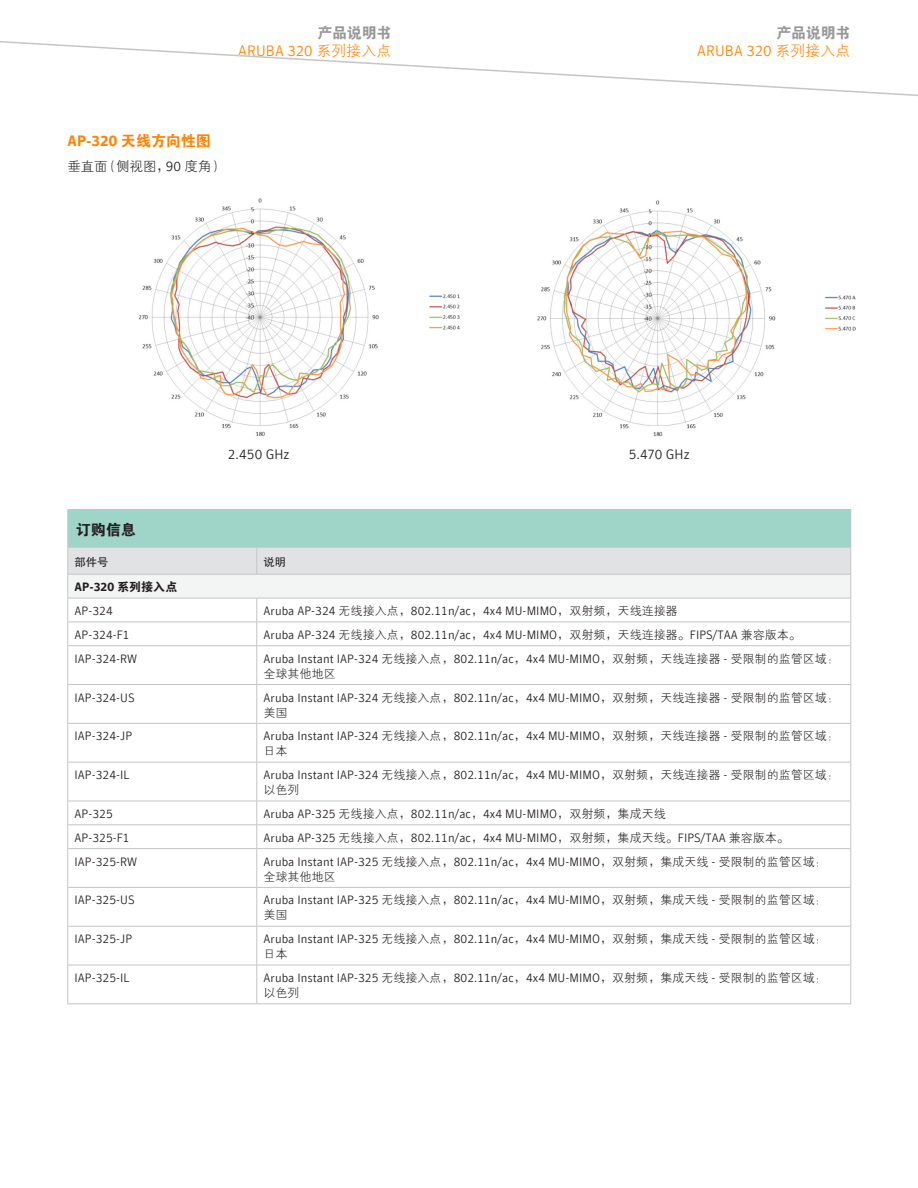
<style>
.page{position:relative;width:918px;height:1188px;background:#fff}
.page>*{position:absolute;margin:0;border:0;box-sizing:border-box;transform-origin:0 0}
.Document__Name_10_12{font:300 15px "Symantec Sans";letter-spacing:.01em;color:#ff8300}
.Body__Head_10_14_Bol{font:700 15px "Symantec Sans";color:#ff8300}
.Document__Name_10_12-2{font:15px "FZDHTJW GB1 0";letter-spacing:-.02em;color:#999899}
.Chart__Title_10_14_B{font:15px "FZDHTJW GB1 0";color:#231f20}
.Body__Text_9_14_Ligh{font:300 13.5px "Symantec Sans";letter-spacing:.005em;color:#231f20}
.Body__Text_9_14_Ligh-2{font:13.5px "FZXH1 JW GB1 0";letter-spacing:-.005em;color:#231f20}
.Chart__Text_8_10_Lig{font:300 12px/15px "Symantec Sans";letter-spacing:.005em;color:#231f20}
.Chart__Row_Subhead_8{font:300 12px "Symantec Sans";letter-spacing:.005em;color:#231f20}
.Chart__Row_Head_8_10{font:700 12px "Symantec Sans";color:#231f20}
.Chart__Column_Subhea{font:11.25px "FZHTJW GB1 0";color:#231f20}
.s1{font-family:"FZXH1 JW GB1 0";font-weight:400}
.s2{font-family:"FZDHTJW GB1 0";font-weight:400}
.s3{font-family:"Symantec Sans";font-weight:300}
</style>
<div class="page">
<svg style="left:2px;top:41px;width:916px;height:55px"></svg>
<div style="left:68px;top:509px;width:783px;height:38px;background:#9fd4c9"></div>
<hr style="left:850px;top:510px;width:1px;height:37px;background:#c3c5c8">
<hr style="left:67px;top:510px;width:1px;height:37px;background:#c3c5c8">
<hr style="left:68px;top:509px;width:189px;height:1px;background:#c3c5c8">
<hr style="left:257px;top:509px;width:594px;height:1px;background:#c3c5c8">
<svg style="left:67px;top:547px;width:784px;height:98px"></svg>
<hr style="left:257px;top:622px;width:594px;height:1px;background:#c3c5c8">
<hr style="left:67px;top:646px;width:1px;height:38px;background:#c3c5c8">
<hr style="left:68px;top:645px;width:189px;height:1px;background:#c3c5c8">
<hr style="left:257px;top:646px;width:1px;height:38px;background:#c3c5c8">
<hr style="left:850px;top:646px;width:1px;height:38px;background:#c3c5c8">
<hr style="left:257px;top:645px;width:594px;height:1px;background:#c3c5c8">
<hr style="left:67px;top:685px;width:1px;height:38px;background:#c3c5c8">
<hr style="left:68px;top:684px;width:189px;height:1px;background:#c3c5c8">
<hr style="left:257px;top:685px;width:1px;height:38px;background:#c3c5c8">
<hr style="left:850px;top:685px;width:1px;height:38px;background:#c3c5c8">
<hr style="left:257px;top:684px;width:594px;height:1px;background:#c3c5c8">
<hr style="left:67px;top:724px;width:1px;height:38px;background:#c3c5c8">
<hr style="left:68px;top:723px;width:189px;height:1px;background:#c3c5c8">
<hr style="left:257px;top:724px;width:1px;height:38px;background:#c3c5c8">
<hr style="left:850px;top:724px;width:1px;height:38px;background:#c3c5c8">
<hr style="left:257px;top:723px;width:594px;height:1px;background:#c3c5c8">
<hr style="left:67px;top:762px;width:1px;height:39px;background:#c3c5c8">
<hr style="left:68px;top:762px;width:189px;height:1px;background:#c3c5c8">
<hr style="left:257px;top:762px;width:1px;height:39px;background:#c3c5c8">
<hr style="left:850px;top:762px;width:1px;height:39px;background:#c3c5c8">
<hr style="left:257px;top:762px;width:594px;height:1px;background:#c3c5c8">
<hr style="left:68px;top:801px;width:189px;height:1px;background:#c3c5c8">
<hr style="left:257px;top:801px;width:594px;height:1px;background:#c3c5c8">
<svg style="left:67px;top:801px;width:1px;height:47px"></svg>
<hr style="left:68px;top:825px;width:189px;height:1px;background:#c3c5c8">
<svg style="left:257px;top:801px;width:1px;height:47px"></svg>
<svg style="left:850px;top:801px;width:1px;height:47px"></svg>
<hr style="left:257px;top:825px;width:594px;height:1px;background:#c3c5c8">
<hr style="left:67px;top:849px;width:1px;height:38px;background:#c3c5c8">
<hr style="left:68px;top:848px;width:189px;height:1px;background:#c3c5c8">
<hr style="left:257px;top:849px;width:1px;height:38px;background:#c3c5c8">
<hr style="left:850px;top:849px;width:1px;height:38px;background:#c3c5c8">
<hr style="left:257px;top:848px;width:594px;height:1px;background:#c3c5c8">
<hr style="left:67px;top:888px;width:1px;height:38px;background:#c3c5c8">
<hr style="left:68px;top:887px;width:189px;height:1px;background:#c3c5c8">
<hr style="left:257px;top:888px;width:1px;height:38px;background:#c3c5c8">
<hr style="left:850px;top:888px;width:1px;height:38px;background:#c3c5c8">
<hr style="left:257px;top:887px;width:594px;height:1px;background:#c3c5c8">
<hr style="left:67px;top:926px;width:1px;height:39px;background:#c3c5c8">
<hr style="left:68px;top:926px;width:189px;height:1px;background:#c3c5c8">
<hr style="left:257px;top:926px;width:1px;height:39px;background:#c3c5c8">
<hr style="left:850px;top:926px;width:1px;height:39px;background:#c3c5c8">
<hr style="left:257px;top:926px;width:594px;height:1px;background:#c3c5c8">
<hr style="left:67px;top:965px;width:1px;height:39px;background:#c3c5c8">
<hr style="left:68px;top:965px;width:189px;height:1px;background:#c3c5c8">
<hr style="left:68px;top:1004px;width:189px;height:1px;background:#c3c5c8">
<hr style="left:257px;top:965px;width:1px;height:39px;background:#c3c5c8">
<hr style="left:850px;top:965px;width:1px;height:39px;background:#c3c5c8">
<hr style="left:257px;top:965px;width:594px;height:1px;background:#c3c5c8">
<hr style="left:257px;top:1004px;width:594px;height:1px;background:#c3c5c8">
<img style="left:138px;top:198px;width:322px;height:239px">
<img style="left:537px;top:200px;width:319px;height:237px">
<p class="Document__Name_10_12-2" style="left:318px;top:24px;width:75px">产品说明书</p>
<p class="Document__Name_10_12" style="left:238px;top:42px;width:155px">ARUBA 320 <span class="s1">系列接入点</span></p>
<p class="Body__Head_10_14_Bol" style="left:68px;top:132px;width:145px">AP-320 <span class="s2">天线方向性图</span></p>
<p class="Body__Text_9_14_Ligh-2" style="left:68px;top:159px;width:157px">垂直面（侧视图，<span class="s3">90</span> 度角）</p>
<p class="Document__Name_10_12-2" style="left:777px;top:24px;width:75px">产品说明书</p>
<p class="Document__Name_10_12" style="left:697px;top:42px;width:155px">ARUBA 320 <span class="s1">系列接入点</span></p>
<p class="Body__Text_9_14_Ligh" style="left:228px;top:447px;width:63px">2.450 GHz</p>
<p class="Body__Text_9_14_Ligh" style="left:629px;top:447px;width:62px">5.470 GHz</p>
<p class="Chart__Title_10_14_B" style="left:76px;top:521px;width:61px">订购信息</p>
<p class="Chart__Column_Subhea" style="left:75px;top:556px;width:35px">部件号</p>
<p class="Chart__Column_Subhea" style="left:264px;top:556px;width:24px">说明</p>
<p class="Chart__Row_Head_8_10" style="left:75px;top:581px;width:104px">AP-320 <span class="s2">系列接入点</span></p>
<p class="Chart__Row_Subhead_8" style="left:75px;top:605px;width:40px">AP-324</p>
<p class="Chart__Text_8_10_Lig" style="left:264px;top:603px;width:416px">Aruba AP-324 <span class="s1">无线接入点，</span>802.11n/ac<span class="s1">，</span>4x4 MU-MIMO<span class="s1">，双射频，天线连接器</span></p>
<p class="Chart__Row_Subhead_8" style="left:75px;top:628px;width:57px">AP-324-F1</p>
<p class="Chart__Text_8_10_Lig" style="left:264px;top:627px;width:539px">Aruba AP-324 <span class="s1">无线接入点，</span>802.11n/ac<span class="s1">，</span>4x4 MU-MIMO<span class="s1">，双射频，天线连接器。</span>FIPS/TAA <span class="s1">兼容版本。</span></p>
<p class="Chart__Row_Subhead_8" style="left:75px;top:652px;width:64px">IAP-324-RW</p>
<p class="Chart__Text_8_10_Lig" style="left:264px;top:651px;width:577px">Aruba Instant IAP-324 <span class="s1">无线接入点，</span>802.11n/ac<span class="s1">，</span>4x4 MU-MIMO<span class="s1">，双射频，天线连接器</span> - <span class="s1">受限制的监管区域：全球其他地区</span></p>
<p class="Chart__Row_Subhead_8" style="left:75px;top:691px;width:62px">IAP-324-US</p>
<p class="Chart__Text_8_10_Lig" style="left:264px;top:690px;width:577px">Aruba Instant IAP-324 <span class="s1">无线接入点，</span>802.11n/ac<span class="s1">，</span>4x4 MU-MIMO<span class="s1">，双射频，天线连接器</span> - <span class="s1">受限制的监管区域：美国</span></p>
<p class="Chart__Row_Subhead_8" style="left:75px;top:730px;width:59px">IAP-324-JP</p>
<p class="Chart__Text_8_10_Lig" style="left:264px;top:729px;width:577px">Aruba Instant IAP-324 <span class="s1">无线接入点，</span>802.11n/ac<span class="s1">，</span>4x4 MU-MIMO<span class="s1">，双射频，天线连接器</span> - <span class="s1">受限制的监管区域：日本</span></p>
<p class="Chart__Row_Subhead_8" style="left:75px;top:769px;width:57px">IAP-324-IL</p>
<p class="Chart__Text_8_10_Lig" style="left:264px;top:768px;width:577px">Aruba Instant IAP-324 <span class="s1">无线接入点，</span>802.11n/ac<span class="s1">，</span>4x4 MU-MIMO<span class="s1">，双射频，天线连接器</span> - <span class="s1">受限制的监管区域：以色列</span></p>
<p class="Chart__Row_Subhead_8" style="left:75px;top:807px;width:40px">AP-325</p>
<p class="Chart__Text_8_10_Lig" style="left:264px;top:806px;width:404px">Aruba AP-325 <span class="s1">无线接入点，</span>802.11n/ac<span class="s1">，</span>4x4 MU-MIMO<span class="s1">，双射频，集成天线</span></p>
<p class="Chart__Row_Subhead_8" style="left:75px;top:831px;width:57px">AP-325-F1</p>
<p class="Chart__Text_8_10_Lig" style="left:264px;top:830px;width:527px">Aruba AP-325 <span class="s1">无线接入点，</span>802.11n/ac<span class="s1">，</span>4x4 MU-MIMO<span class="s1">，双射频，集成天线。</span>FIPS/TAA <span class="s1">兼容版本。</span></p>
<p class="Chart__Row_Subhead_8" style="left:75px;top:855px;width:64px">IAP-325-RW</p>
<p class="Chart__Text_8_10_Lig" style="left:264px;top:854px;width:565px">Aruba Instant IAP-325 <span class="s1">无线接入点，</span>802.11n/ac<span class="s1">，</span>4x4 MU-MIMO<span class="s1">，双射频，集成天线</span> - <span class="s1">受限制的监管区域：全球其他地区</span></p>
<p class="Chart__Row_Subhead_8" style="left:75px;top:894px;width:62px">IAP-325-US</p>
<p class="Chart__Text_8_10_Lig" style="left:264px;top:893px;width:565px">Aruba Instant IAP-325 <span class="s1">无线接入点，</span>802.11n/ac<span class="s1">，</span>4x4 MU-MIMO<span class="s1">，双射频，集成天线</span> - <span class="s1">受限制的监管区域：美国</span></p>
<p class="Chart__Row_Subhead_8" style="left:75px;top:933px;width:59px">IAP-325-JP</p>
<p class="Chart__Text_8_10_Lig" style="left:264px;top:932px;width:565px">Aruba Instant IAP-325 <span class="s1">无线接入点，</span>802.11n/ac<span class="s1">，</span>4x4 MU-MIMO<span class="s1">，双射频，集成天线</span> - <span class="s1">受限制的监管区域：日本</span></p>
<p class="Chart__Row_Subhead_8" style="left:75px;top:971px;width:57px">IAP-325-IL</p>
<p class="Chart__Text_8_10_Lig" style="left:264px;top:970px;width:565px">Aruba Instant IAP-325 <span class="s1">无线接入点，</span>802.11n/ac<span class="s1">，</span>4x4 MU-MIMO<span class="s1">，双射频，集成天线</span> - <span class="s1">受限制的监管区域：以色列</span></p>
</div>
